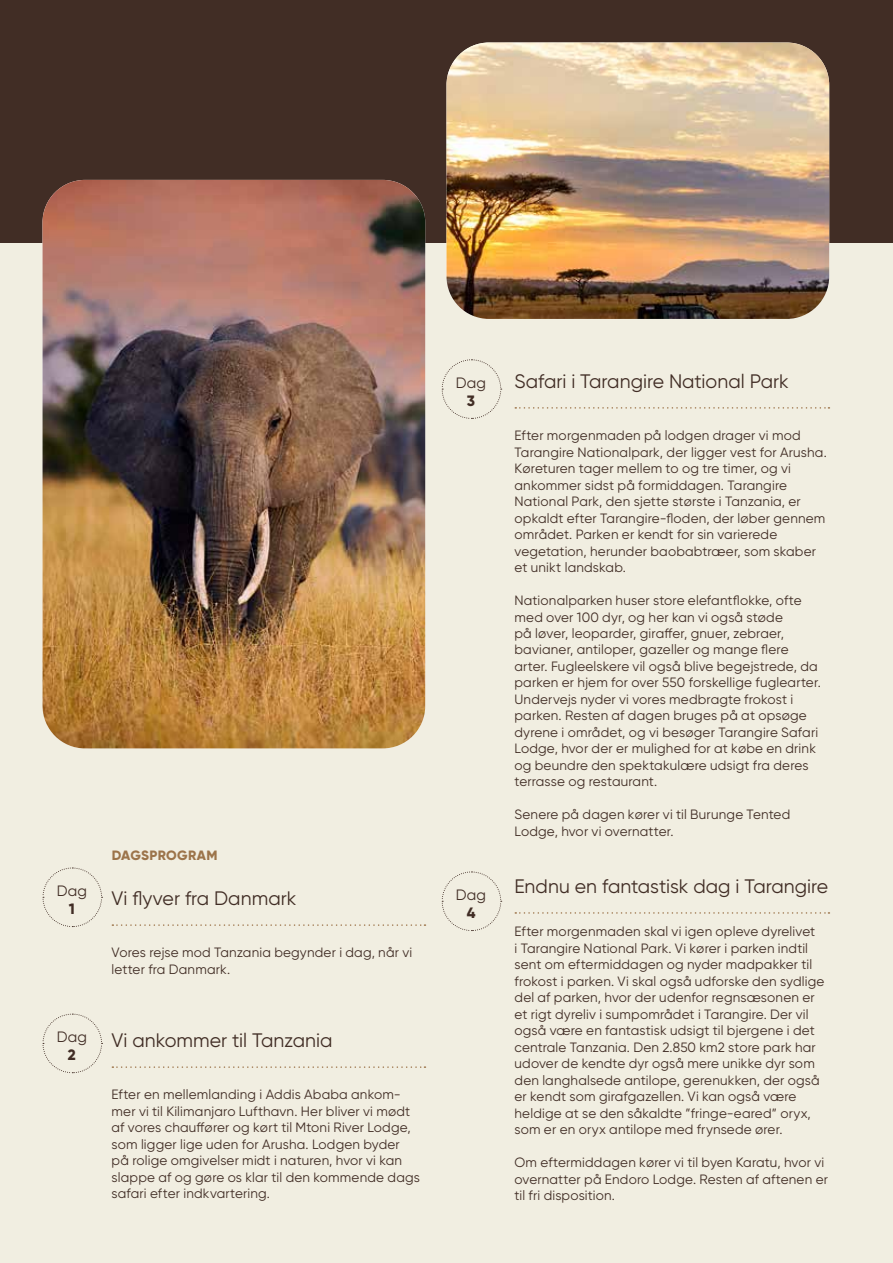
<style>
.page{position:relative;width:893px;height:1263px;background:#fff}
.page>*{position:absolute;margin:0;border:0;box-sizing:border-box;transform-origin:0 0}
.t1{font:19.5px "Gilroy";color:#412d25}
.t2{font:15px "Gilroy";letter-spacing:.01em;color:#412d25}
.t3{font:800 15px "Gilroy";color:#412d25}
.t4{font:13.5px/16.5px "Gilroy";letter-spacing:.015em;color:#412d25}
.t5{font:800 13.5px "Gilroy";letter-spacing:.02em;color:#9c744a}
</style>
<div class="page">
<div style="left:0;top:0;width:893px;height:304px;background:#412d25"></div>
<div style="left:0;top:243px;width:893px;height:1020px;background:#f1eee1"></div>
<svg style="left:515px;top:407px;width:314px;height:2px"></svg>
<svg style="left:515px;top:912px;width:314px;height:2px"></svg>
<img style="left:43px;top:180px;width:382px;height:568px">
<img style="left:446px;top:43px;width:383px;height:276px">
<svg style="left:42px;top:867px;width:61px;height:60px"></svg>
<svg style="left:441px;top:359px;width:61px;height:60px"></svg>
<svg style="left:112px;top:924px;width:313px;height:2px"></svg>
<svg style="left:112px;top:1066px;width:313px;height:2px"></svg>
<svg style="left:42px;top:1013px;width:61px;height:61px"></svg>
<svg style="left:441px;top:871px;width:61px;height:60px"></svg>
<p class="t2" style="left:57px;top:881px;width:32px">Dag</p>
<p class="t3" style="left:69px;top:899px;width:8px">1</p>
<p class="t2" style="left:57px;top:1027px;width:32px">Dag</p>
<p class="t3" style="left:68px;top:1045px;width:9px">2</p>
<p class="t5" style="left:112px;top:847px;width:107px">DAGSPROGRAM</p>
<h1 class="t1" style="left:112px;top:886px;width:186px">Vi flyver fra Danmark</h1>
<p class="t4" style="left:112px;top:944px;width:302px">Vores rejse mod Tanzania begynder i dag, når vi letter fra Danmark.</p>
<h1 class="t1" style="left:112px;top:1028px;width:222px">Vi ankommer til Tanzania</h1>
<p class="t4" style="left:112px;top:1086px;width:310px">Efter en mellemlanding i Addis Ababa ankom&shy;mer vi til Kilimanjaro Lufthavn. Her bliver vi mødt af vores chauffører og kørt til Mtoni River Lodge, som ligger lige uden for Arusha. Lodgen byder på rolige omgivelser midt i naturen, hvor vi kan slappe af og gøre os klar til den kommende dags safari efter indkvartering.</p>
<p class="t2" style="left:456px;top:373px;width:32px">Dag</p>
<p class="t3" style="left:467px;top:391px;width:10px">3</p>
<p class="t2" style="left:456px;top:885px;width:32px">Dag</p>
<p class="t3" style="left:467px;top:903px;width:10px">4</p>
<h1 class="t1" style="left:514px;top:369px;width:276px">Safari i Tarangire National Park</h1>
<p class="t4" style="left:514px;top:427px;width:314px">Efter morgenmaden på lodgen drager vi mod Tarangire Nationalpark, der ligger vest for Arusha.<br>Køreturen tager mellem to og tre timer, og vi ankommer sidst på formiddagen. Tarangire National Park, den sjette største i Tanzania, er opkaldt efter Tarangire-floden, der løber gennem området. Parken er kendt for sin varierede vegetation, herunder baobabtræer, som skaber et unikt landskab.</p>
<p class="t4" style="left:514px;top:592px;width:308px">Nationalparken huser store elefantflokke, ofte med over 100 dyr, og her kan vi også støde<br>på løver, leoparder, giraffer, gnuer, zebraer, bavianer, antiloper, gazeller og mange flere arter. Fugleelskere vil også blive begejstrede, da parken er hjem for over 550 forskellige fuglearter.<br>Undervejs nyder vi vores medbragte frokost i parken. Resten af dagen bruges på at opsøge dyrene i området, og vi besøger Tarangire Safari Lodge, hvor der er mulighed for at købe en drink og beundre den spektakulære udsigt fra deres terrasse og restaurant.</p>
<p class="t4" style="left:514px;top:806px;width:277px">Senere på dagen kører vi til Burunge Tented<br>Lodge, hvor vi overnatter.</p>
<h1 class="t1" style="left:514px;top:874px;width:315px">Endnu en fantastisk dag i Tarangire</h1>
<p class="t4" style="left:514px;top:923px;width:311px">Efter morgenmaden skal vi igen opleve dyrelivet<br>i Tarangire National Park. Vi kører i parken indtil sent om eftermiddagen og nyder madpakker til frokost i parken. Vi skal også udforske den sydlige del af parken, hvor der udenfor regnsæsonen er et rigt dyreliv i sumpområdet i Tarangire. Der vil også være en fantastisk udsigt til bjergene i det centrale Tanzania. Den 2.850 km2 store park har udover de kendte dyr også mere unikke dyr som den langhalsede antilope, gerenukken, der også er kendt som girafgazellen. Vi kan også være heldige at se den såkaldte ”fringe-eared” oryx, som er en oryx antilope med frynsede ører.</p>
<p class="t4" style="left:514px;top:1154px;width:315px">Om eftermiddagen kører vi til byen Karatu, hvor vi overnatter på Endoro Lodge. Resten af aftenen er til fri disposition.</p>
</div>
